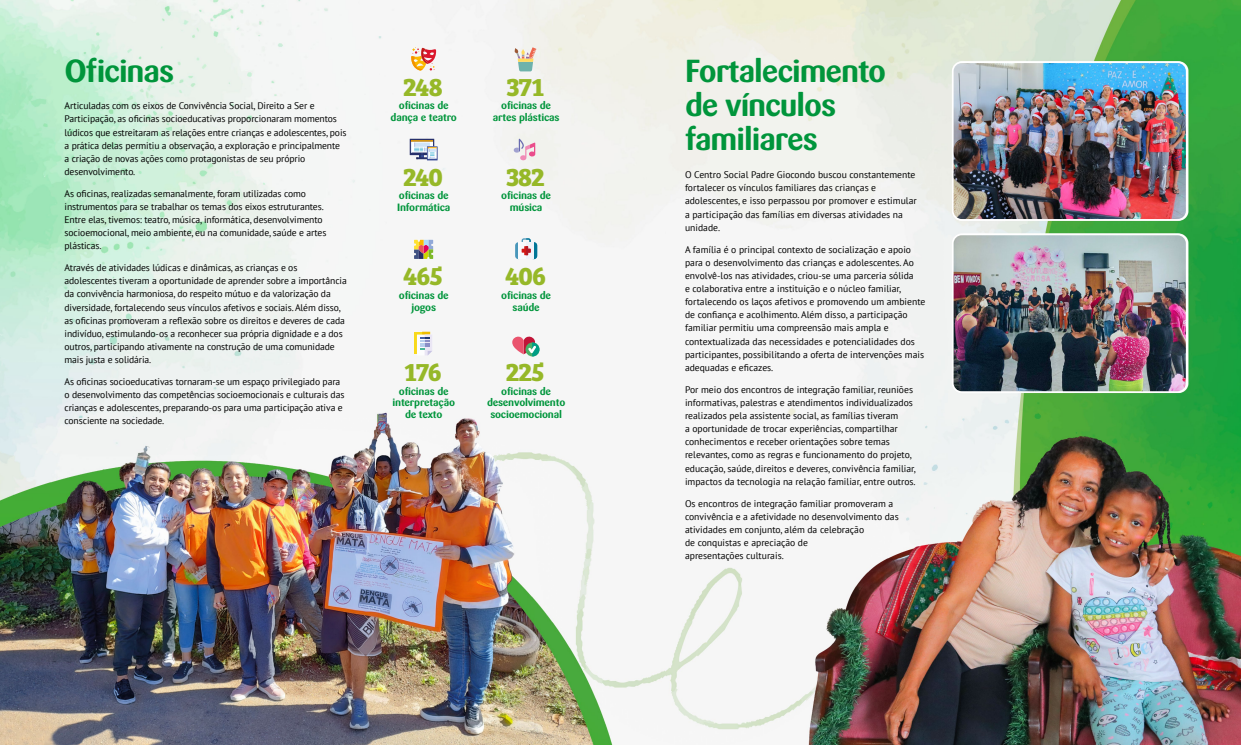
<style>
.page{position:relative;width:1241px;height:745px;background:#fff}
.page>*{position:absolute;margin:0;border:0;box-sizing:border-box;transform-origin:0 0}
.t1{font:700 31.5px/34.1px "Sari";letter-spacing:-.035em;color:#00953b}
.t2{font:700 26.25px "Bree Serif";letter-spacing:-.04em;color:#96b828}
.t3{font:700 10.5px/11.4px "Sari";letter-spacing:-.02em;color:#00953b;text-align:center}
.t4{font:9.62px/13.1px "PT Sans";letter-spacing:-.01em;color:#000}
</style>
<div class="page">
<img style="left:0;top:0;width:1240px;height:744px">
<svg style="left:414px;top:240px;width:19px;height:19px"></svg>
<svg style="left:411px;top:47px;width:25px;height:24px"></svg>
<img style="left:952px;top:62px;width:234px;height:158px">
<div style="left:951px;top:61px;width:236px;height:160px;border:2px solid #fff;border-radius:9px"></div>
<img style="left:952px;top:234px;width:234px;height:158px">
<div style="left:951px;top:233px;width:236px;height:160px;border:2px solid #fff;border-radius:9px"></div>
<div style="left:515px;top:242px;width:22px;height:17px;background:#4997ba;border-radius:3px"></div>
<div style="left:518px;top:242px;width:16px;height:17px;background:#f8fafd"></div>
<svg style="left:521px;top:238px;width:16px;height:21px"></svg>
<svg style="left:427px;top:146px;width:10px;height:14px"></svg>
<svg style="left:409px;top:139px;width:27px;height:21px"></svg>
<div style="left:414px;top:331px;width:9px;height:22px;background:#f8d91b"></div>
<svg style="left:417px;top:331px;width:15px;height:24px"></svg>
<svg style="left:514px;top:47px;width:22px;height:24px"></svg>
<svg style="left:512px;top:336px;width:27px;height:20px"></svg>
<svg style="left:513px;top:139px;width:22px;height:21px"></svg>
<h1 class="t1" style="left:64px;top:54px;width:111px">Oficinas</h1>
<h1 class="t1" style="left:685px;top:54px;width:203px">Fortalecimento de vínculos familiares</h1>
<p class="t4" style="left:685px;top:168px;width:233px">O Centro Social Padre Giocondo buscou constantemente fortalecer os vínculos familiares das crianças e adolescentes, e isso perpassou por promover e estimular a participação das famílias em diversas atividades na unidade.</p>
<p class="t4" style="left:685px;top:242px;width:242px">A família é o principal contexto de socialização e apoio para o desenvolvimento das crianças e adolescentes. Ao envolvê-los nas atividades, criou-se uma parceria sólida<br>e colaborativa entre a instituição e o núcleo familiar, fortalecendo os laços afetivos e promovendo um ambiente de confiança e acolhimento. Além disso, a participação familiar permitiu uma compreensão mais ampla e contextualizada das necessidades e potencialidades dos participantes, possibilitando a oferta de intervenções mais adequadas e eficazes.</p>
<p class="t4" style="left:685px;top:382px;width:232px">Por meio dos encontros de integração familiar, reuniões informativas, palestras e atendimentos individualizados realizados pela assistente social, as famílias tiveram<br>a oportunidade de trocar experiências, compartilhar conhecimentos e receber orientações sobre temas relevantes, como as regras e funcionamento do projeto, educação, saúde, direitos e deveres, convivência familiar, impactos da tecnologia na relação familiar, entre outros.</p>
<p class="t4" style="left:685px;top:496px;width:215px">Os encontros de integração familiar promoveram a convivência e a afetividade no desenvolvimento das atividades em conjunto, além da celebração<br>de conquistas e apreciação de<br>apresentações culturais.</p>
<h2 class="t2" style="left:403px;top:66px;width:41px">248</h2>
<h2 class="t2" style="left:506px;top:66px;width:39px">371</h2>
<p class="t3" style="left:390px;top:100px;width:68px">oficinas de dança e teatro</p>
<p class="t3" style="left:493px;top:100px;width:68px">oficinas de artes plásticas</p>
<p class="t4" style="left:64px;top:99px;width:283px">Articuladas com os eixos de Convivência Social, Direito a Ser e Participação, as oficinas socioeducativas proporcionaram momentos lúdicos que estreitaram as relações entre crianças e adolescentes, pois a prática delas permitiu a observação, a exploração e principalmente a criação de novas ações como protagonistas de seu próprio desenvolvimento.</p>
<p class="t4" style="left:64px;top:186px;width:263px">As oficinas, realizadas semanalmente, foram utilizadas como instrumentos para se trabalhar os temas dos eixos estruturantes.<br>Entre elas, tivemos: teatro, música, informática, desenvolvimento socioemocional, meio ambiente, eu na comunidade, saúde e artes plásticas.</p>
<p class="t4" style="left:64px;top:261px;width:284px">Através de atividades lúdicas e dinâmicas, as crianças e os adolescentes tiveram a oportunidade de aprender sobre a importância da convivência harmoniosa, do respeito mútuo e da valorização da diversidade, fortalecendo seus vínculos afetivos e sociais. Além disso, as oficinas promoveram a reflexão sobre os direitos e deveres de cada indivíduo, estimulando-os a reconhecer sua própria dignidade e a dos outros, participando ativamente na construção de uma comunidade mais justa e solidária.</p>
<p class="t4" style="left:64px;top:374px;width:281px">As oficinas socioeducativas tornaram-se um espaço privilegiado para o desenvolvimento das competências socioemocionais e culturais das crianças e adolescentes, preparando-os para uma participação ativa e consciente na sociedade.</p>
<h2 class="t2" style="left:403px;top:156px;width:41px">240</h2>
<h2 class="t2" style="left:506px;top:156px;width:40px">382</h2>
<p class="t3" style="left:397px;top:190px;width:55px;text-align:left">oficinas de<br>Informática</p>
<p class="t3" style="left:501px;top:190px;width:51px">oficinas de música</p>
<h2 class="t2" style="left:403px;top:255px;width:41px">465</h2>
<h2 class="t2" style="left:504px;top:255px;width:43px">406</h2>
<p class="t3" style="left:399px;top:290px;width:51px">oficinas de jogos</p>
<p class="t3" style="left:501px;top:290px;width:51px">oficinas de saúde</p>
<h2 class="t2" style="left:506px;top:351px;width:40px">225</h2>
<h2 class="t2" style="left:404px;top:351px;width:39px">176</h2>
<p class="t3" style="left:392px;top:385px;width:64px">oficinas de interpretação de texto</p>
<p class="t3" style="left:487px;top:385px;width:80px">oficinas de desenvolvimento socioemocional</p>
</div>
